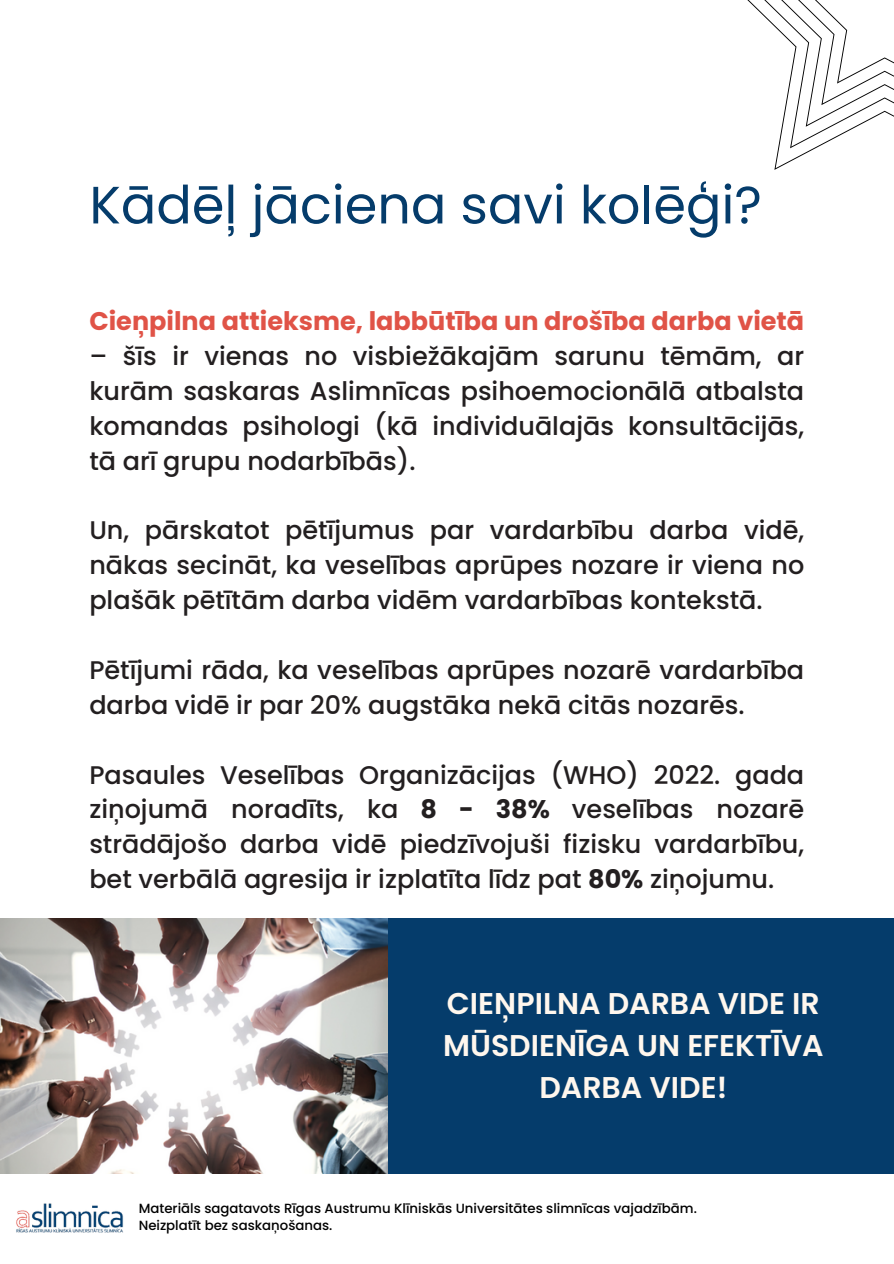
<style>
.page{position:relative;width:894px;height:1264px;background:#fff}
.page>*{position:absolute;margin:0;border:0;box-sizing:border-box;transform-origin:0 0}
.t1{font:52.5px "Poppins";color:#053c6b}
.t2{font:600 30px/41.7px "Poppins";color:#fff7ee;text-align:center}
.t3{font:500 25.5px/34.8px "Poppins";color:#231f20;text-align:justify}
.t4{font:700 25.5px "Poppins";color:#e05347}
.t5{font:500 13.35px "Poppins";color:#000}
.s1{font-weight:700}
</style>
<div class="page">
<svg style="left:747px;top:0;width:146px;height:170px"></svg>
<div style="left:0;top:918px;width:893px;height:256px;background:#053c6b"></div>
<img style="left:16px;top:1203px;width:108px;height:30px">
<img style="left:0;top:918px;width:387px;height:255px">
<p class="t1" style="left:89px;top:168px;width:674px">Kādēļ jāciena savi kolēģi?</p>
<h3 class="t4" style="left:89px;top:303px;width:716px">Cieņpilna attieksme, labbūtība un drošība darba vietā</h3>
<h3 class="t3" style="left:89px;top:338px;width:716px">– šīs ir vienas no visbiežākajām sarunu tēmām, ar kurām saskaras Aslimnīcas psihoemocionālā atbalsta komandas psihologi (kā individuālajās konsultācijās, tā arī grupu nodarbībās).</h3>
<h3 class="t3" style="left:89px;top:513px;width:716px">Un, pārskatot pētījumus par vardarbību darba vidē, nākas secināt, ka veselības aprūpes nozare ir viena no plašāk pētītām darba vidēm vardarbības kontekstā.</h3>
<h3 class="t3" style="left:89px;top:652px;width:716px">Pētījumi rāda, ka veselības aprūpes nozarē vardarbība darba vidē ir par 20% augstāka nekā citās nozarēs.</h3>
<h3 class="t3" style="left:89px;top:757px;width:716px">Pasaules Veselības Organizācijas (WHO) 2022. gada ziņojumā noradīts, ka <span class="s1">8 - 38%</span> veselības nozarē strādājošo darba vidē piedzīvojuši fizisku vardarbību, bet verbālā agresija ir izplatīta līdz pat <span class="s1">80%</span> ziņojumu.</h3>
<h2 class="t2" style="left:443px;top:982px;width:382px">CIEŅPILNA DARBA VIDE IR<br>MŪSDIENĪGA UN EFEKTĪVA<br>DARBA VIDE!</h2>
<p class="t5" style="left:139px;top:1198px;width:559px">Materiāls sagatavots Rīgas Austrumu Klīniskās Universitātes slimnīcas vajadzībām.</p>
<p class="t5" style="left:139px;top:1216px;width:195px">Neizplatīt bez saskaņošanas.</p>
</div>
